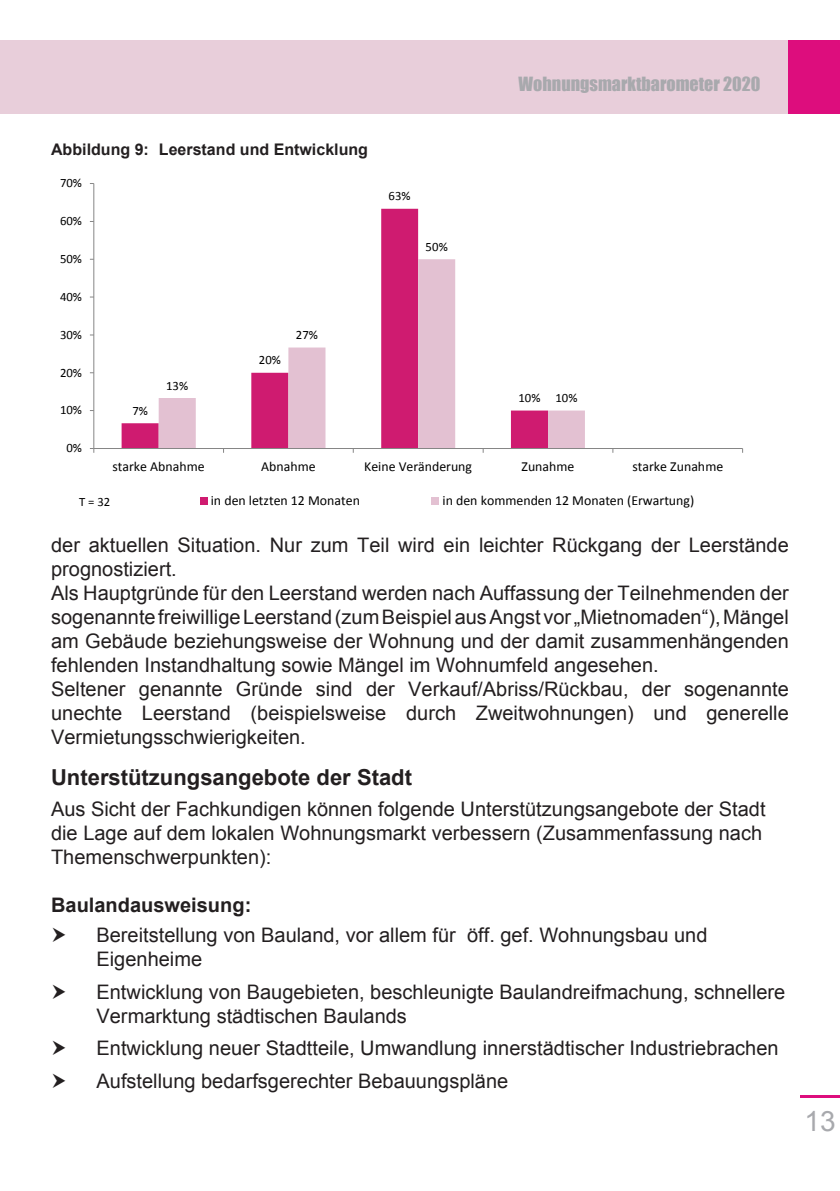
<style>
.page{position:relative;width:840px;height:1191px;background:#fff}
.page>*{position:absolute;margin:0;border:0;box-sizing:border-box;transform-origin:0 0}
.t1{font:28px "Arial";color:#a8a9ad}
.t2{font:700 22px "Arial";color:#231f20}
.t3{font:20px/24px "Arial";color:#231f20}
.t4{font:700 20px "Arial";color:#231f20}
.t5{font:18px "Impact";color:#a8a9ad}
.t6{font:700 16px "Arial";color:#231f20}
.t7{font:13.8px "Calibri";color:#000}
.t8{font:12.8px "Calibri";color:#000}
</style>
<div class="page">
<div style="left:0;top:40px;width:788px;height:73px;background:#e8ceda"></div>
<div style="left:788px;top:40px;width:51px;height:73px;background:#dd0d7d"></div>
<hr style="left:799px;top:1094px;width:40px;height:3px;background:#dd0d7d">
<svg style="left:121px;top:209px;width:298px;height:239px"></svg>
<svg style="left:159px;top:259px;width:425px;height:189px"></svg>
<hr style="left:93px;top:183px;width:1px;height:265px;background:#868686">
<hr style="left:94px;top:448px;width:648px;height:1px;background:#868686">
<div style="left:199px;top:497px;width:8px;height:7px;background:#cf1b70"></div>
<div style="left:431px;top:497px;width:8px;height:7px;background:#e3c1d2"></div>
<p class="t5" style="left:518px;top:70px;width:243px">Wohnungsmarktbarometer 2020</p>
<p class="t6" style="left:51px;top:139px;width:318px">Abbildung 9: Leerstand und Entwicklung</p>
<p class="t8" style="left:60px;top:175px;width:23px">70%</p>
<p class="t8" style="left:60px;top:213px;width:23px">60%</p>
<p class="t8" style="left:60px;top:251px;width:23px">50%</p>
<p class="t8" style="left:60px;top:288px;width:23px">40%</p>
<p class="t8" style="left:60px;top:326px;width:23px">30%</p>
<p class="t8" style="left:60px;top:364px;width:23px">20%</p>
<p class="t8" style="left:60px;top:402px;width:23px">10%</p>
<p class="t8" style="left:66px;top:440px;width:17px">0%</p>
<p class="t8" style="left:132px;top:402px;width:17px">7%</p>
<p class="t8" style="left:166px;top:377px;width:24px">13%</p>
<p class="t8" style="left:259px;top:352px;width:24px">20%</p>
<p class="t8" style="left:296px;top:327px;width:24px">27%</p>
<p class="t8" style="left:388px;top:188px;width:24px">63%</p>
<p class="t8" style="left:425px;top:238px;width:24px">50%</p>
<p class="t8" style="left:518px;top:390px;width:24px">10%</p>
<p class="t8" style="left:555px;top:390px;width:24px">10%</p>
<p class="t7" style="left:112px;top:457px;width:93px">starke Abnahme</p>
<p class="t7" style="left:261px;top:457px;width:56px">Abnahme</p>
<p class="t7" style="left:364px;top:457px;width:109px">Keine Veränderung</p>
<p class="t7" style="left:521px;top:457px;width:54px">Zunahme</p>
<p class="t7" style="left:632px;top:457px;width:92px">starke Zunahme</p>
<p class="t8" style="left:79px;top:493px;width:33px">T = 32</p>
<p class="t7" style="left:211px;top:491px;width:151px">in den letzten 12 Monaten</p>
<p class="t7" style="left:442px;top:491px;width:253px">in den kommenden 12 Monaten (Erwartung)</p>
<p class="t3" style="left:51px;top:533px;width:739px">der aktuellen Situation. Nur zum Teil wird ein leichter Rückgang der Leerstände prognostiziert.<br>Als Hauptgründe für den Leerstand werden nach Auffassung der Teilnehmenden der sogenannte freiwillige Leerstand (zum Beispiel aus Angst vor „Mietnomaden“), Mängel am Gebäude beziehungsweise der Wohnung und der damit zusammenhängenden fehlenden Instandhaltung sowie Mängel im Wohnumfeld angesehen.<br>Seltener genannte Gründe sind der Verkauf/Abriss/Rückbau, der sogenannte unechte Leerstand (beispielsweise durch Zweitwohnungen) und generelle Vermietungsschwierigkeiten.</p>
<p class="t2" style="left:51px;top:763px;width:362px">Unterstützungsangebote der Stadt</p>
<p class="t3" style="left:51px;top:797px;width:715px">Aus Sicht der Fachkundigen können folgende Unterstützungsangebote der Stadt die Lage auf dem lokalen Wohnungsmarkt verbessern (Zusammenfassung nach<br>Themenschwerpunkten):</p>
<p class="t4" style="left:51px;top:892px;width:202px">Baulandausweisung:</p>
<p class="t3" style="left:96px;top:923px;width:612px">Bereitstellung von Bauland, vor allem für öff. gef. Wohnungsbau und<br>Eigenheime</p>
<p class="t3" style="left:96px;top:979px;width:690px">Entwicklung von Baugebieten, beschleunigte Baulandreifmachung, schnellere<br>Vermarktung städtischen Baulands</p>
<p class="t3" style="left:96px;top:1032px;width:683px;line-height:32.6px">Entwicklung neuer Stadtteile, Umwandlung innerstädtischer Industriebrachen<br>Aufstellung bedarfsgerechter Bebauungspläne</p>
<h1 class="t1" style="left:804px;top:1103px;width:33px">13</h1>
</div>
